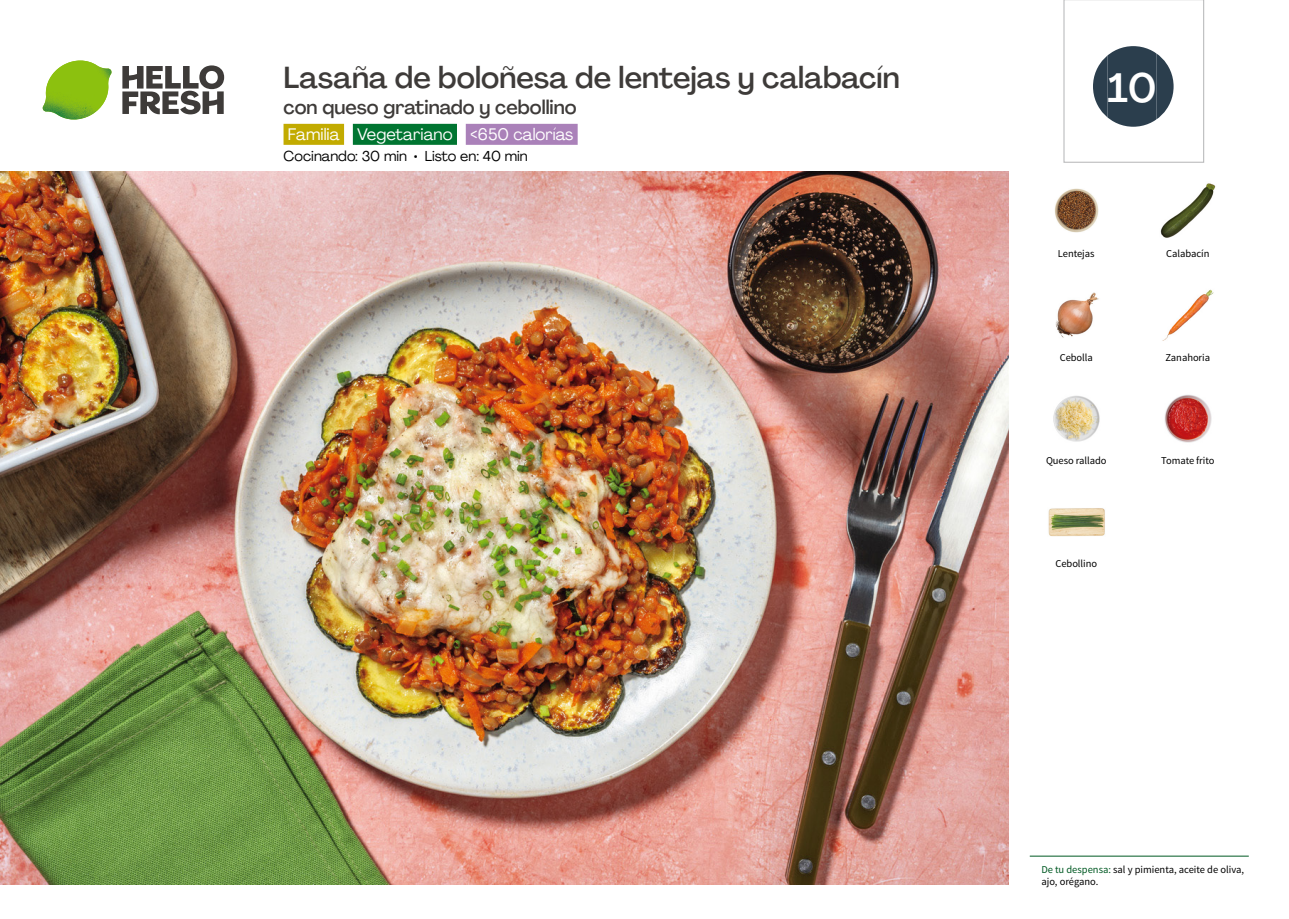
<style>
.page{position:relative;width:1289px;height:919px;background:#fff}
.page>*{position:absolute;margin:0;border:0;box-sizing:border-box;transform-origin:0 0}
.t1{font:500 40.5px "Agrandir";color:#fff}
.t2{font:500 30px "Agrandir";color:#3e3b39}
.t3{font:500 19.5px "Agrandir";color:#3e3b39}
.t4{font:16.5px "Agrandir";color:#fff}
.t5{font:14.25px "Agrandir";color:#000}
.t6{font:10.5px/12px "Source Sans Pro";letter-spacing:-.005em;color:#000}
.s1{color:#005923}
</style>
<div class="page">
<svg style="left:122px;top:65px;width:102px;height:49px"></svg>
<svg style="left:43px;top:60px;width:69px;height:60px"></svg>
<img style="left:46px;top:61px;width:34px;height:39px">
<img style="left:0;top:172px;width:1008px;height:712px">
<div style="left:283px;top:124px;width:61px;height:21px;background:#c2ab00"></div>
<div style="left:353px;top:124px;width:104px;height:21px;background:#007531"></div>
<div style="left:466px;top:124px;width:111px;height:21px;background:#aa81b9"></div>
<hr style="left:1029px;top:855px;width:219px;height:1px;background:#005923">
<img style="left:1054px;top:188px;width:45px;height:45px">
<img style="left:1160px;top:183px;width:56px;height:55px">
<img style="left:1162px;top:289px;width:52px;height:52px">
<img style="left:1055px;top:292px;width:44px;height:46px">
<img style="left:1164px;top:395px;width:48px;height:48px">
<img style="left:1053px;top:395px;width:47px;height:47px">
<img style="left:1048px;top:508px;width:56px;height:29px">
<svg style="left:1063px;top:0;width:141px;height:163px"></svg>
<h2 class="t2" style="left:283px;top:59px;width:617px">Lasaña de boloñesa de lentejas y calabacín</h2>
<h3 class="t3" style="left:283px;top:95px;width:295px">con queso gratinado y cebollino</h3>
<h3 class="t4" style="left:288px;top:124px;width:287px">Familia Vegetariano &lt;650 calorías</h3>
<h3 class="t5" style="left:283px;top:147px;width:246px">Cocinando: 30 min • Listo en: 40 min</h3>
<h1 class="t1" style="left:1107px;top:63px;width:51px">10</h1>
<p class="t6" style="left:1057px;top:247px;width:38px">Lentejas</p>
<p class="t6" style="left:1166px;top:247px;width:45px">Calabacín</p>
<p class="t6" style="left:1059px;top:352px;width:35px">Cebolla</p>
<p class="t6" style="left:1165px;top:352px;width:46px">Zanahoria</p>
<p class="t6" style="left:1046px;top:454px;width:62px">Queso rallado</p>
<p class="t6" style="left:1161px;top:454px;width:55px">Tomate frito</p>
<p class="t6" style="left:1055px;top:558px;width:43px">Cebollino</p>
<p class="t6" style="left:1041px;top:863px;width:204px"><span class="s1">De tu despensa:</span> sal y pimienta, aceite de oliva, ajo, orégano.</p>
</div>
